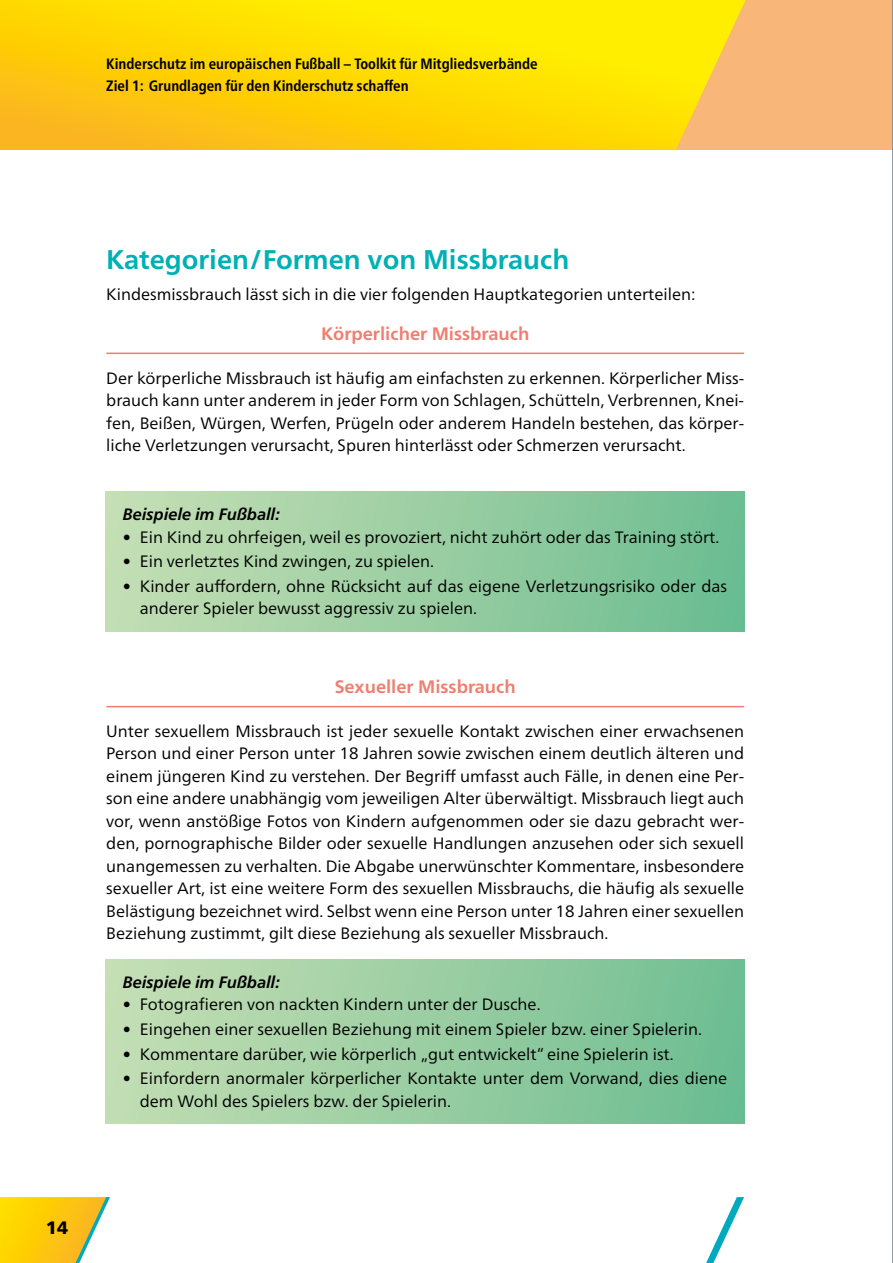
<style>
.page{position:relative;width:893px;height:1263px;background:#fff}
.page>*{position:absolute;margin:0;border:0;box-sizing:border-box;transform-origin:0 0}
.t1{font:700 27px "Frutiger Neue LTW1 G";color:#00b0b5}
.t2{font:700 18px "Frutiger Neue LTW1 G";color:#ef7e70}
.t3{font:900 18px "Frutiger Neue LTW1 G";color:#000}
.t4{font:16.5px/22.5px "Frutiger Neue LTW1 G";color:#000;text-align:justify}
.t5{font:italic 700 16.5px "Frutiger Neue LTW1 G";color:#000}
.t6{font:700 condensed 15px/21.6px "Frutiger Neue LTW1 G";color:#000}
</style>
<div class="page">
<svg style="left:706px;top:1197px;width:38px;height:66px"></svg>
<svg style="left:0;top:1197px;width:110px;height:66px;background:#f5cf33"></svg>
<div style="left:0;top:0;width:893px;height:150px;background:#f8b678"></div>
<svg style="left:0;top:0;width:746px;height:150px;background:#fed709"></svg>
<hr style="left:892px;top:0;width:1px;height:1263px;background:#7c7f84">
<hr style="left:106px;top:353px;width:638px;height:1px;background:#ef7e70">
<hr style="left:106px;top:706px;width:638px;height:1px;background:#ef7e70">
<div style="left:106px;top:492px;width:638px;height:139px;background:linear-gradient(to right,#c7dfb5,#6dbd91)"></div>
<div style="left:106px;top:959px;width:638px;height:165px;background:linear-gradient(to right,#c6deb4,#6ebd92)"></div>
<p class="t6" style="left:106px;top:53px;width:433px">Kinderschutz im europäischen Fußball – Toolkit für Mitgliedsverbände<br>Ziel 1: Grundlagen für den Kinderschutz schaffen</p>
<h1 class="t1" style="left:106px;top:244px;width:465px">Kategorien/Formen von Missbrauch</h1>
<p class="t4" style="left:106px;top:283px;width:591px">Kindesmissbrauch lässt sich in die vier folgenden Hauptkategorien unterteilen:</p>
<p class="t2" style="left:321px;top:323px;width:210px">Körperlicher Missbrauch</p>
<p class="t4" style="left:106px;top:366px;width:639px">Der körperliche Missbrauch ist häufig am einfachsten zu erkennen. Körperlicher Miss&shy;brauch kann unter anderem in jeder Form von Schlagen, Schütteln, Verbrennen, Knei&shy;fen, Beißen, Würgen, Werfen, Prügeln oder anderem Handeln bestehen, das körper&shy;liche Verletzungen verursacht, Spuren hinterlässt oder Schmerzen verursacht.</p>
<p class="t5" style="left:123px;top:505px;width:159px">Beispiele im Fußball:</p>
<p class="t4" style="left:123px;top:526px;width:598px">• Ein Kind zu ohrfeigen, weil es provoziert, nicht zuhört oder das Training stört.</p>
<p class="t4" style="left:123px;top:550px;width:313px">• Ein verletztes Kind zwingen, zu spielen.</p>
<p class="t4" style="left:140px;top:575px;width:589px;text-indent:-17px">• Kinder auffordern, ohne Rücksicht auf das eigene Verletzungsrisiko oder das anderer Spieler bewusst aggressiv zu spielen.</p>
<p class="t2" style="left:335px;top:676px;width:183px">Sexueller Missbrauch</p>
<p class="t4" style="left:106px;top:720px;width:639px">Unter sexuellem Missbrauch ist jeder sexuelle Kontakt zwischen einer erwachsenen Person und einer Person unter 18 Jahren sowie zwischen einem deutlich älteren und einem jüngeren Kind zu verstehen. Der Begriff umfasst auch Fälle, in denen eine Per&shy;son eine andere unabhängig vom jeweiligen Alter überwältigt. Missbrauch liegt auch vor, wenn anstößige Fotos von Kindern aufgenommen oder sie dazu gebracht wer&shy;den, pornographische Bilder oder sexuelle Handlungen anzusehen oder sich sexuell unangemessen zu verhalten. Die Abgabe unerwünschter Kommentare, insbesondere sexueller Art, ist eine weitere Form des sexuellen Missbrauchs, die häufig als sexuelle Belästigung bezeichnet wird. Selbst wenn eine Person unter 18 Jahren einer sexuellen Beziehung zustimmt, gilt diese Beziehung als sexueller Missbrauch.</p>
<p class="t5" style="left:123px;top:972px;width:159px">Beispiele im Fußball:</p>
<p class="t4" style="left:123px;top:993px;width:419px">• Fotografieren von nackten Kindern unter der Dusche.</p>
<p class="t4" style="left:123px;top:1018px;width:581px">• Eingehen einer sexuellen Beziehung mit einem Spieler bzw. einer Spielerin.</p>
<p class="t4" style="left:123px;top:1042px;width:552px">• Kommentare darüber, wie körperlich „gut entwickelt“ eine Spielerin ist.</p>
<p class="t4" style="left:140px;top:1067px;width:589px;text-indent:-17px">• Einfordern anormaler körperlicher Kontakte unter dem Vorwand, dies diene dem Wohl des Spielers bzw. der Spielerin.</p>
<p class="t3" style="left:46px;top:1216px;width:24px">14</p>
</div>
